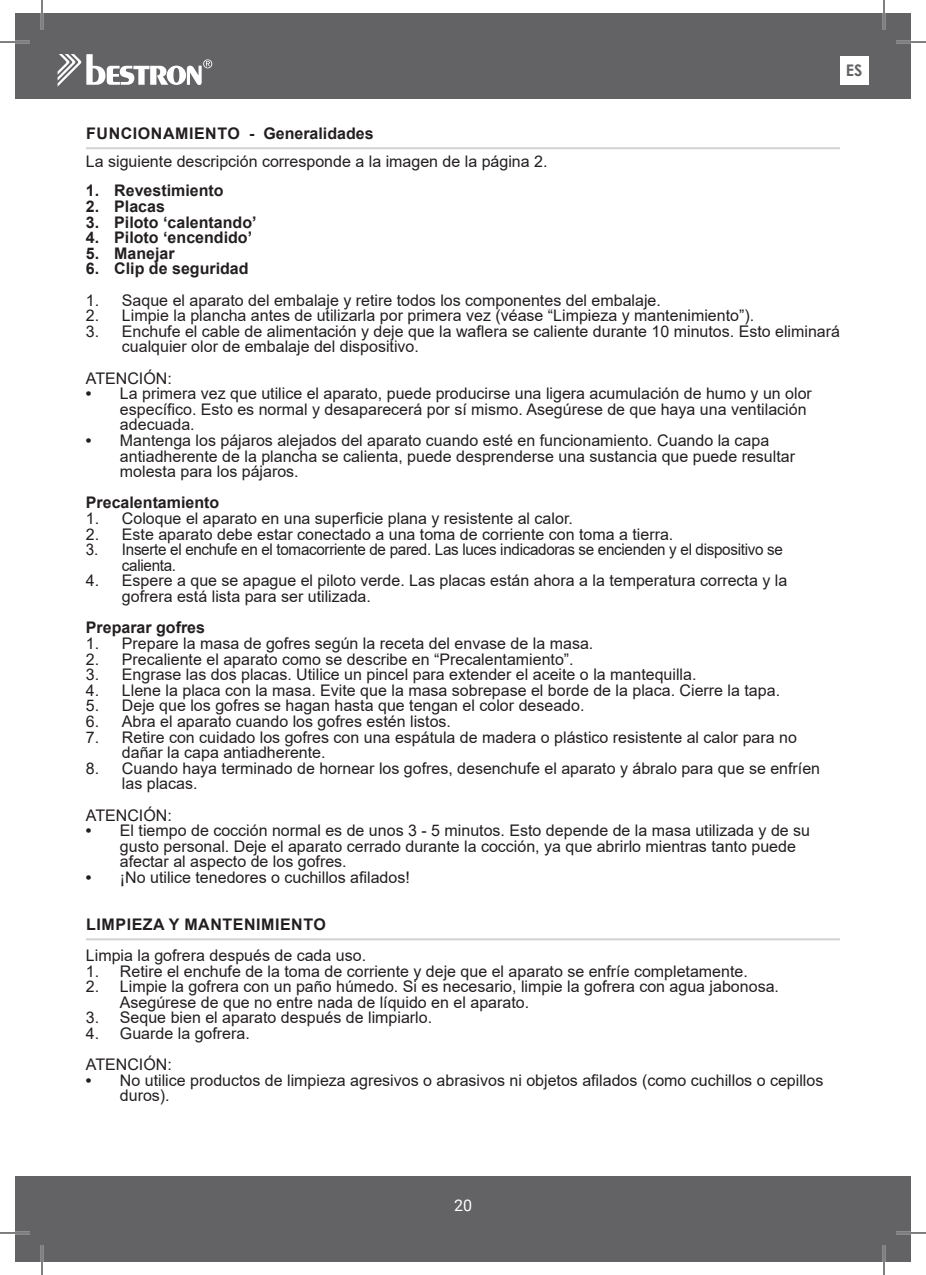
<style>
.page{position:relative;width:926px;height:1275px;background:#fff}
.page>*{position:absolute;margin:0;border:0;box-sizing:border-box;transform-origin:0 0}
.t1{font:16px/15.6px "Arial";color:#231f20}
.t2{font:700 16px "Arial";color:#231f20}
.t3{font:16px/15.6px "Arial";letter-spacing:-.02em;color:#231f20;scale:.95 1}
.t4{font:700 16px "Arial";letter-spacing:.035em;color:#231f20}
.t5{font:16px "Roboto";color:#fff}
.t6{font:700 16px "Century Gothic";color:#636366}
.s1{font-weight:700}
</style>
<div class="page">
<div style="left:15px;top:14px;width:896px;height:85px;background:#636366"></div>
<div style="left:15px;top:1176px;width:896px;height:85px;background:#636366"></div>
<svg style="left:58px;top:54px;width:154px;height:32px"></svg>
<div style="left:840px;top:56px;width:28px;height:29px;background:#fff"></div>
<hr style="left:86px;top:147px;width:754px;height:2px;background:#d1d2d4">
<hr style="left:86px;top:938px;width:754px;height:2px;background:#d1d2d4">
<hr style="left:0;top:41px;width:30px;height:2px;background:#fff">
<hr style="left:896px;top:41px;width:30px;height:2px;background:#fff">
<hr style="left:0;top:1231px;width:30px;height:3px;background:#fff">
<hr style="left:896px;top:1231px;width:30px;height:3px;background:#fff">
<hr style="left:41px;top:0;width:2px;height:30px;background:#fff">
<hr style="left:41px;top:1245px;width:2px;height:30px;background:#fff">
<hr style="left:883px;top:0;width:2px;height:30px;background:#fff">
<hr style="left:883px;top:1245px;width:2px;height:30px;background:#fff">
<hr style="left:0;top:42px;width:30px;height:1px;background:#000">
<hr style="left:896px;top:42px;width:30px;height:1px;background:#000">
<hr style="left:0;top:1232px;width:30px;height:1px;background:#000">
<hr style="left:896px;top:1232px;width:30px;height:1px;background:#000">
<hr style="left:42px;top:0;width:1px;height:30px;background:#000">
<hr style="left:42px;top:1245px;width:1px;height:30px;background:#000">
<hr style="left:884px;top:0;width:1px;height:30px;background:#000">
<hr style="left:884px;top:1245px;width:1px;height:30px;background:#000">
<p class="t6" style="left:846px;top:58px;width:18px">ES</p>
<p class="t2" style="left:86px;top:122px;width:289px">FUNCIONAMIENTO - Generalidades</p>
<p class="t1" style="left:86px;top:153px;width:463px">La siguiente descripción corresponde a la imagen de la página 2.</p>
<p class="t2" style="left:86px;top:179px;width:139px">1. Revestimiento</p>
<p class="t2" style="left:86px;top:195px;width:81px">2. Placas</p>
<p class="t2" style="left:86px;top:211px;width:172px">3. Piloto ‘calentando’</p>
<p class="t2" style="left:86px;top:226px;width:168px">4. Piloto ‘encendido’</p>
<p class="t2" style="left:86px;top:242px;width:90px">5. Manejar</p>
<p class="t2" style="left:86px;top:257px;width:164px">6. Clip de seguridad</p>
<p class="t1" style="left:86px;top:292px;width:576px">1. Saque el aparato del embalaje y retire todos los componentes del embalaje.</p>
<p class="t1" style="left:86px;top:308px;width:670px">2. Limpie la plancha antes de utilizarla por primera vez (véase “Limpieza y mantenimiento”).</p>
<p class="t1" style="left:122px;top:323px;width:719px;text-indent:-36px">3. Enchufe el cable de alimentación y deje que la waflera se caliente durante 10 minutos. Esto eliminará cualquier olor de embalaje del dispositivo.</p>
<p class="t1" style="left:86px;top:370px;width:87px">ATENCIÓN:</p>
<p class="t1" style="left:120px;top:386px;width:693px;text-indent:-34px"><span class="s1">•</span> La primera vez que utilice el aparato, puede producirse una ligera acumulación de humo y un olor específico. Esto es normal y desaparecerá por sí mismo. Asegúrese de que haya una ventilación adecuada.</p>
<p class="t1" style="left:120px;top:432px;width:677px;text-indent:-34px"><span class="s1">•</span> Mantenga los pájaros alejados del aparato cuando esté en funcionamiento. Cuando la capa antiadherente de la plancha se calienta, puede desprenderse una sustancia que puede resultar molesta para los pájaros.</p>
<p class="t2" style="left:86px;top:491px;width:135px">Precalentamiento</p>
<p class="t1" style="left:86px;top:510px;width:488px">1. Coloque el aparato en una superficie plana y resistente al calor.</p>
<p class="t1" style="left:86px;top:526px;width:589px">2. Este aparato debe estar conectado a una toma de corriente con toma a tierra.</p>
<p class="t3" style="left:122px;top:542px;width:697px;text-indent:-36px">3. Inserte el enchufe en el tomacorriente de pared. Las luces indicadoras se encienden y el dispositivo se calienta.</p>
<p class="t1" style="left:122px;top:573px;width:667px;text-indent:-36px">4. Espere a que se apague el piloto verde. Las placas están ahora a la temperatura correcta y la gofrera está lista para ser utilizada.</p>
<p class="t2" style="left:86px;top:616px;width:121px">Preparar gofres</p>
<p class="t1" style="left:86px;top:635px;width:509px">1. Prepare la masa de gofres según la receta del envase de la masa.</p>
<p class="t1" style="left:86px;top:651px;width:489px">2. Precaliente el aparato como se describe en “Precalentamiento”.</p>
<p class="t1" style="left:86px;top:666px;width:612px">3. Engrase las dos placas. Utilice un pincel para extender el aceite o la mantequilla.</p>
<p class="t1" style="left:86px;top:682px;width:696px">4. Llene la placa con la masa. Evite que la masa sobrepase el borde de la placa. Cierre la tapa.</p>
<p class="t1" style="left:86px;top:698px;width:500px">5. Deje que los gofres se hagan hasta que tengan el color deseado.</p>
<p class="t1" style="left:86px;top:713px;width:367px">6. Abra el aparato cuando los gofres estén listos.</p>
<p class="t1" style="left:122px;top:729px;width:676px;text-indent:-36px">7. Retire con cuidado los gofres con una espátula de madera o plástico resistente al calor para no dañar la capa antiadherente.</p>
<p class="t1" style="left:122px;top:760px;width:700px;text-indent:-36px">8. Cuando haya terminado de hornear los gofres, desenchufe el aparato y ábralo para que se enfríen las placas.</p>
<p class="t1" style="left:86px;top:807px;width:87px">ATENCIÓN:</p>
<p class="t1" style="left:120px;top:822px;width:692px;text-indent:-34px"><span class="s1">•</span> El tiempo de cocción normal es de unos 3 - 5 minutos. Esto depende de la masa utilizada y de su gusto personal. Deje el aparato cerrado durante la cocción, ya que abrirlo mientras tanto puede afectar al aspecto de los gofres.</p>
<p class="t1" style="left:86px;top:869px;width:325px"><span class="s1">•</span> ¡No utilice tenedores o cuchillos afilados!</p>
<p class="t4" style="left:86px;top:913px;width:241px">LIMPIEZA Y MANTENIMIENTO</p>
<p class="t1" style="left:86px;top:947px;width:282px">Limpia la gofrera después de cada uso.</p>
<p class="t1" style="left:86px;top:963px;width:663px">1. Retire el enchufe de la toma de corriente y deje que el aparato se enfríe completamente.</p>
<p class="t1" style="left:120px;top:978px;width:660px;text-indent:-34px">2. Limpie la gofrera con un paño húmedo. Si es necesario, limpie la gofrera con agua jabonosa.<br>Asegúrese de que no entre nada de líquido en el aparato.</p>
<p class="t1" style="left:86px;top:1010px;width:348px">3. Seque bien el aparato después de limpiarlo.</p>
<p class="t1" style="left:86px;top:1017px;width:165px;line-height:31.2px">4. Guarde la gofrera.<br>ATENCIÓN:</p>
<p class="t1" style="left:120px;top:1072px;width:705px;text-indent:-34px"><span class="s1">•</span> No utilice productos de limpieza agresivos o abrasivos ni objetos afilados (como cuchillos o cepillos duros).</p>
<p class="t5" style="left:454px;top:1193px;width:19px">20</p>
</div>
